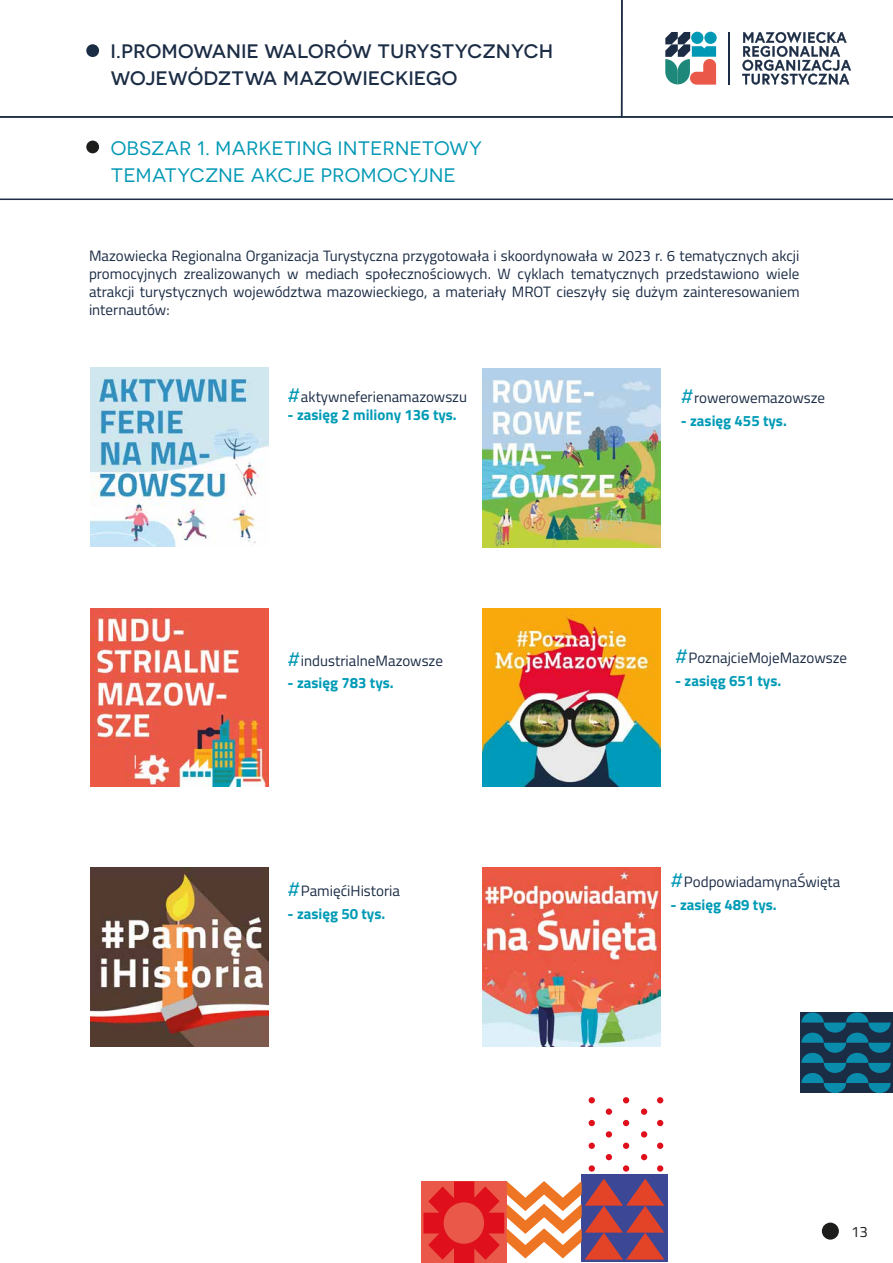
<style>
.page{position:relative;width:893px;height:1263px;background:#fff}
.page>*{position:absolute;margin:0;border:0;box-sizing:border-box;transform-origin:0 0}
.t1{font:500 19.5px/27px "Novecentosanswide";letter-spacing:.025em;color:#1b2c45}
.t2{font:19.5px/27px "Novecentosanswide";letter-spacing:.025em;color:#0098b4}
.t3{font:15px/18px "Titillium Web";color:#1b2c45;text-align:justify}
.t4{font:700 15px "Titillium Web";color:#009bb6}
.t5{font:15px "Titillium Web";color:#1e1e1c}
.s1{font-family:"Novecentosanswide";font-size:19.5px;color:#0098b4}
</style>
<div class="page">
<svg style="left:665px;top:32px;width:51px;height:53px"></svg>
<svg style="left:742px;top:32px;width:109px;height:53px"></svg>
<hr style="left:728px;top:32px;width:2px;height:52px;background:#1b2c44">
<div style="left:86px;top:44px;width:13px;height:13px;background:#1b2c45;border-radius:50%"></div>
<div style="left:86px;top:141px;width:13px;height:12px;background:#1d1e1c;border-radius:50%"></div>
<hr style="left:0;top:199px;width:893px;height:1px;background:#1b2c44">
<hr style="left:621px;top:0;width:2px;height:117px;background:#1b2c44">
<hr style="left:0;top:116px;width:893px;height:2px;background:#1b2c44">
<img style="left:90px;top:368px;width:179px;height:178px">
<img style="left:482px;top:369px;width:179px;height:178px">
<img style="left:90px;top:608px;width:179px;height:179px">
<img style="left:482px;top:608px;width:179px;height:179px">
<img style="left:90px;top:867px;width:179px;height:179px">
<img style="left:482px;top:867px;width:179px;height:179px">
<div style="left:800px;top:1012px;width:93px;height:81px;background:#1b2c45"></div>
<svg style="left:801px;top:1012px;width:90px;height:81px"></svg>
<div style="left:822px;top:1222px;width:17px;height:17px;background:#1d1e1c;border-radius:50%"></div>
<div style="left:581px;top:1174px;width:87px;height:88px;background:#3c4795"></div>
<div style="left:421px;top:1181px;width:86px;height:82px;background:#e95848"></div>
<svg style="left:423px;top:1179px;width:241px;height:84px"></svg>
<svg style="left:589px;top:1097px;width:6px;height:6px"></svg>
<div style="left:589px;top:1165px;width:6px;height:7px;background:#df0f1b;border-radius:50%"></div>
<div style="left:589px;top:1142px;width:6px;height:7px;background:#df0f1b;border-radius:50%"></div>
<svg style="left:589px;top:1120px;width:6px;height:6px"></svg>
<svg style="left:623px;top:1097px;width:6px;height:6px"></svg>
<div style="left:623px;top:1165px;width:6px;height:7px;background:#df0f1b;border-radius:50%"></div>
<div style="left:623px;top:1142px;width:6px;height:7px;background:#df0f1b;border-radius:50%"></div>
<svg style="left:623px;top:1120px;width:6px;height:6px"></svg>
<svg style="left:657px;top:1097px;width:6px;height:6px"></svg>
<div style="left:657px;top:1165px;width:6px;height:7px;background:#df0f1b;border-radius:50%"></div>
<div style="left:657px;top:1142px;width:6px;height:7px;background:#df0f1b;border-radius:50%"></div>
<svg style="left:657px;top:1120px;width:6px;height:6px"></svg>
<div style="left:641px;top:1108px;width:6px;height:7px;background:#df0f1b;border-radius:50%"></div>
<svg style="left:641px;top:1154px;width:6px;height:6px"></svg>
<svg style="left:641px;top:1131px;width:6px;height:6px"></svg>
<div style="left:606px;top:1108px;width:6px;height:7px;background:#df0f1b;border-radius:50%"></div>
<svg style="left:606px;top:1154px;width:6px;height:6px"></svg>
<svg style="left:606px;top:1131px;width:6px;height:6px"></svg>
<h1 class="t1" style="left:111px;top:37px;width:444px">I.PROMOWANIE WALORÓW TURYSTYCZNYCH<br>WOJEWÓDZTWA MAZOWIECKIEGO</h1>
<h1 class="t2" style="left:111px;top:135px;width:373px">OBSZAR 1. MARKETING INTERNETOWY<br>TEMATYCZNE AKCJE PROMOCYJNE</h1>
<p class="t3" style="left:89px;top:246px;width:712px">Mazowiecka Regionalna Organizacja Turystyczna przygotowała i skoordynowała w 2023 r. 6 tematycznych akcji promocyjnych zrealizowanych w mediach społecznościowych. W cyklach tematycznych przedstawiono wiele atrakcji turystycznych województwa mazowieckiego, a materiały MROT cieszyły się dużym zainteresowaniem internautów:</p>
<p class="t3" style="left:288px;top:387px;width:181px"><span class="s1">#</span>aktywneferienamazowszu</p>
<p class="t4" style="left:288px;top:403px;width:171px">- zasięg 2 miliony 136 tys.</p>
<p class="t3" style="left:288px;top:651px;width:157px"><span class="s1">#</span>industrialneMazowsze</p>
<p class="t4" style="left:288px;top:672px;width:108px">- zasięg 783 tys.</p>
<p class="t3" style="left:288px;top:881px;width:114px"><span class="s1">#</span>PamięćiHistoria</p>
<p class="t4" style="left:288px;top:902px;width:99px">- zasięg 50 tys.</p>
<p class="t3" style="left:681px;top:388px;width:146px"><span class="s1">#</span>rowerowemazowsze</p>
<p class="t4" style="left:681px;top:409px;width:108px">- zasięg 455 tys.</p>
<p class="t3" style="left:675px;top:648px;width:173px"><span class="s1">#</span>PoznajcieMojeMazowsze</p>
<p class="t4" style="left:675px;top:669px;width:108px">- zasięg 651 tys.</p>
<p class="t3" style="left:671px;top:872px;width:171px"><span class="s1">#</span>PodpowiadamynaŚwięta</p>
<p class="t4" style="left:671px;top:893px;width:108px">- zasięg 489 tys.</p>
<p class="t5" style="left:851px;top:1220px;width:18px">13</p>
</div>
